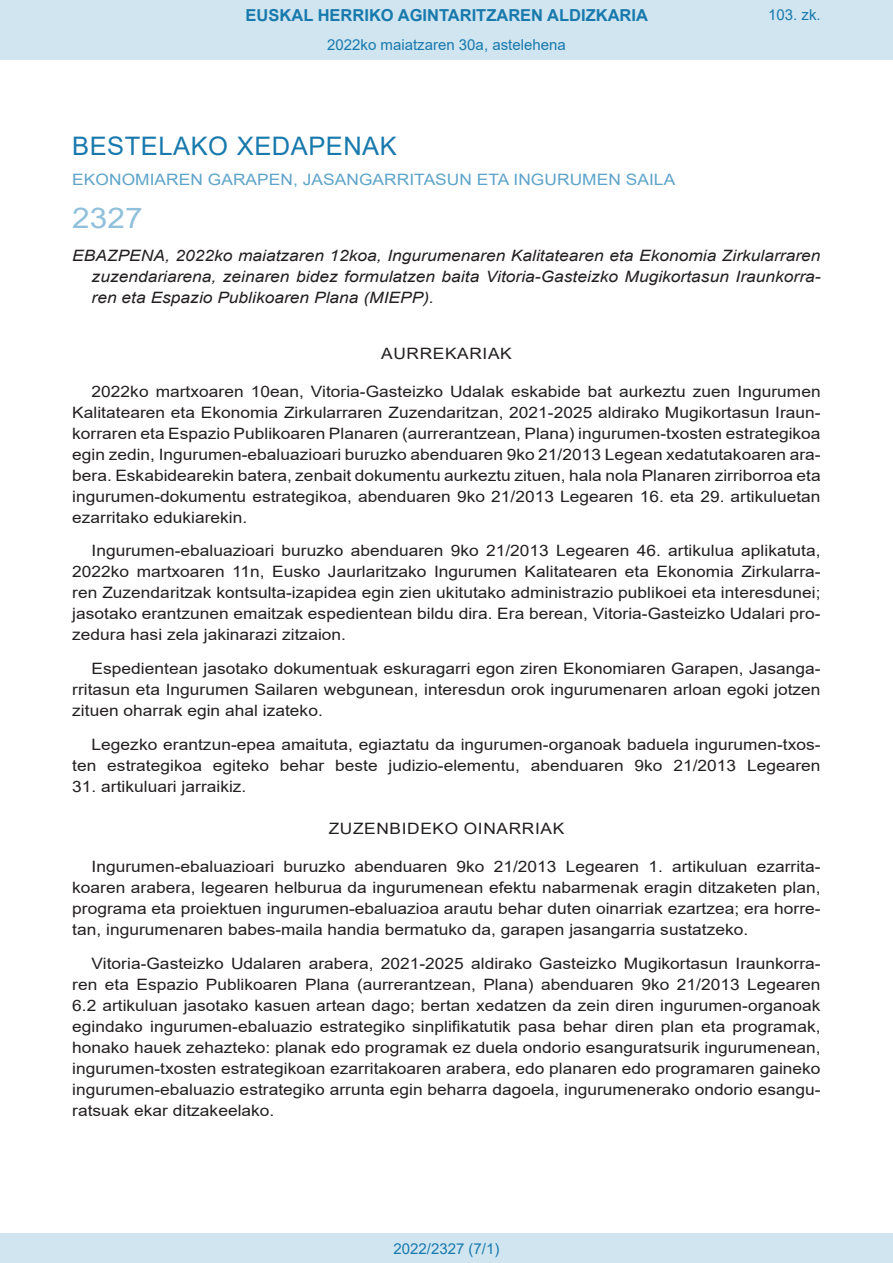
<style>
.page{position:relative;width:893px;height:1263px;background:#fff}
.page>*{position:absolute;margin:0;border:0;box-sizing:border-box;transform-origin:0 0}
.BOPVOrden{font:28.5px "Arial";color:#90c0db;scale:1.11 1}
.BOPVSeccion{font:25.5px "Arial";letter-spacing:.02em;color:#1879ad}
.t1{font:700 16.5px "Arial";color:#1879ad}
.BOPVDetalle{font:15.6px/21px "Arial";color:#231f20;text-align:justify;scale:1.11 1}
.BOPVTitulo{font:italic 15.6px/21px "Arial";color:#231f20;text-align:justify;scale:1.11 1}
.BOPVOrganismo{font:15.6px "Arial";letter-spacing:.005em;color:#5ea4ca;scale:1.11 1}
.BOPVClave{font:15.6px "Arial";letter-spacing:.035em;color:#231f20;scale:1.11 1}
.Paginacion_Centro{font:15px "Arial";color:#1879ad}
</style>
<div class="page">
<div style="left:0;top:0;width:893px;height:60px;background:#d0e5f0"></div>
<div style="left:0;top:1233px;width:893px;height:30px;background:#d0e5f0"></div>
<p class="t1" style="left:246px;top:3px;width:404px">EUSKAL HERRIKO AGINTARITZAREN ALDIZKARIA</p>
<p class="Paginacion_Centro" style="left:327px;top:35px;width:240px">2022ko maiatzaren 30a, astelehena</p>
<p class="Paginacion_Centro" style="left:768px;top:5px;width:54px">103. zk.</p>
<p class="BOPVSeccion" style="left:72px;top:128px;width:326px">BESTELAKO XEDAPENAK</p>
<p class="BOPVOrganismo" style="left:72px;top:169px;width:545px">EKONOMIAREN GARAPEN, JASANGARRITASUN ETA INGURUMEN SAILA</p>
<p class="BOPVOrden" style="left:72px;top:198px;width:65px">2327</p>
<p class="BOPVTitulo" style="left:92px;top:246px;width:658px;text-indent:-19px">EBAZPENA, 2022ko maiatzaren 12koa, Ingurumenaren Kalitatearen eta Ekonomia Zirkularraren zuzendariarena, zeinaren bidez formulatzen baita Vitoria-Gasteizko Mugikortasun Iraunkorra&shy;ren eta Espazio Publikoaren Plana (MIEPP).</p>
<p class="BOPVClave" style="left:381px;top:342px;width:119px">AURREKARIAK</p>
<p class="BOPVDetalle" style="left:72px;top:380px;width:676px;text-indent:19px">2022ko martxoaren 10ean, Vitoria-Gasteizko Udalak eskabide bat aurkeztu zuen Ingurumen Kalitatearen eta Ekonomia Zirkularraren Zuzendaritzan, 2021-2025 aldirako Mugikortasun Iraun&shy;korraren eta Espazio Publikoaren Planaren (aurrerantzean, Plana) ingurumen-txosten estrategikoa egin zedin, Ingurumen-ebaluazioari buruzko abenduaren 9ko 21/2013 Legean xedatutakoaren ara&shy;bera. Eskabidearekin batera, zenbait dokumentu aurkeztu zituen, hala nola Planaren zirriborroa eta ingurumen-dokumentu estrategikoa, abenduaren 9ko 21/2013 Legearen 16. eta 29. artikuluetan ezarritako edukiarekin.</p>
<p class="BOPVDetalle" style="left:72px;top:540px;width:676px;text-indent:19px">Ingurumen-ebaluazioari buruzko abenduaren 9ko 21/2013 Legearen 46. artikulua aplikatuta, 2022ko martxoaren 11n, Eusko Jaurlaritzako Ingurumen Kalitatearen eta Ekonomia Zirkularra&shy;ren Zuzendaritzak kontsulta-izapidea egin zien ukitutako administrazio publikoei eta interesdunei; jasotako erantzunen emaitzak espedientean bildu dira. Era berean, Vitoria-Gasteizko Udalari pro&shy;zedura hasi zela jakinarazi zitzaion.</p>
<p class="BOPVDetalle" style="left:72px;top:658px;width:676px;text-indent:19px">Espedientean jasotako dokumentuak eskuragarri egon ziren Ekonomiaren Garapen, Jasanga&shy;rritasun eta Ingurumen Sailaren webgunean, interesdun orok ingurumenaren arloan egoki jotzen zituen oharrak egin ahal izateko.</p>
<p class="BOPVDetalle" style="left:72px;top:734px;width:676px;text-align:right">Legezko erantzun-epea amaituta, egiaztatu da ingurumen-organoak baduela ingurumen-txos&shy;ten estrategikoa egiteko behar beste judizio-elementu, abenduaren 9ko 21/2013 Legearen</p>
<p class="BOPVDetalle" style="left:72px;top:776px;width:158px">31. artikuluari jarraikiz.</p>
<p class="BOPVClave" style="left:329px;top:818px;width:214px">ZUZENBIDEKO OINARRIAK</p>
<p class="BOPVDetalle" style="left:72px;top:856px;width:676px;text-indent:19px">Ingurumen-ebaluazioari buruzko abenduaren 9ko 21/2013 Legearen 1. artikuluan ezarrita&shy;koaren arabera, legearen helburua da ingurumenean efektu nabarmenak eragin ditzaketen plan, programa eta proiektuen ingurumen-ebaluazioa arautu behar duten oinarriak ezartzea; era horre&shy;tan, ingurumenaren babes-maila handia bermatuko da, garapen jasangarria sustatzeko.</p>
<p class="BOPVDetalle" style="left:72px;top:953px;width:676px;text-indent:19px">Vitoria-Gasteizko Udalaren arabera, 2021-2025 aldirako Gasteizko Mugikortasun Iraunkorra&shy;ren eta Espazio Publikoaren Plana (aurrerantzean, Plana) abenduaren 9ko 21/2013 Legearen 6.2 artikuluan jasotako kasuen artean dago; bertan xedatzen da zein diren ingurumen-organoak egindako ingurumen-ebaluazio estrategiko sinplifikatutik pasa behar diren plan eta programak, honako hauek zehazteko: planak edo programak ez duela ondorio esanguratsurik ingurumenean, ingurumen-txosten estrategikoan ezarritakoaren arabera, edo planaren edo programaren gaineko ingurumen-ebaluazio estrategiko arrunta egin beharra dagoela, ingurumenerako ondorio esangu&shy;ratsuak ekar ditzakeelako.</p>
<p class="Paginacion_Centro" style="left:393px;top:1238px;width:107px">2022/2327 (7/1)</p>
</div>
